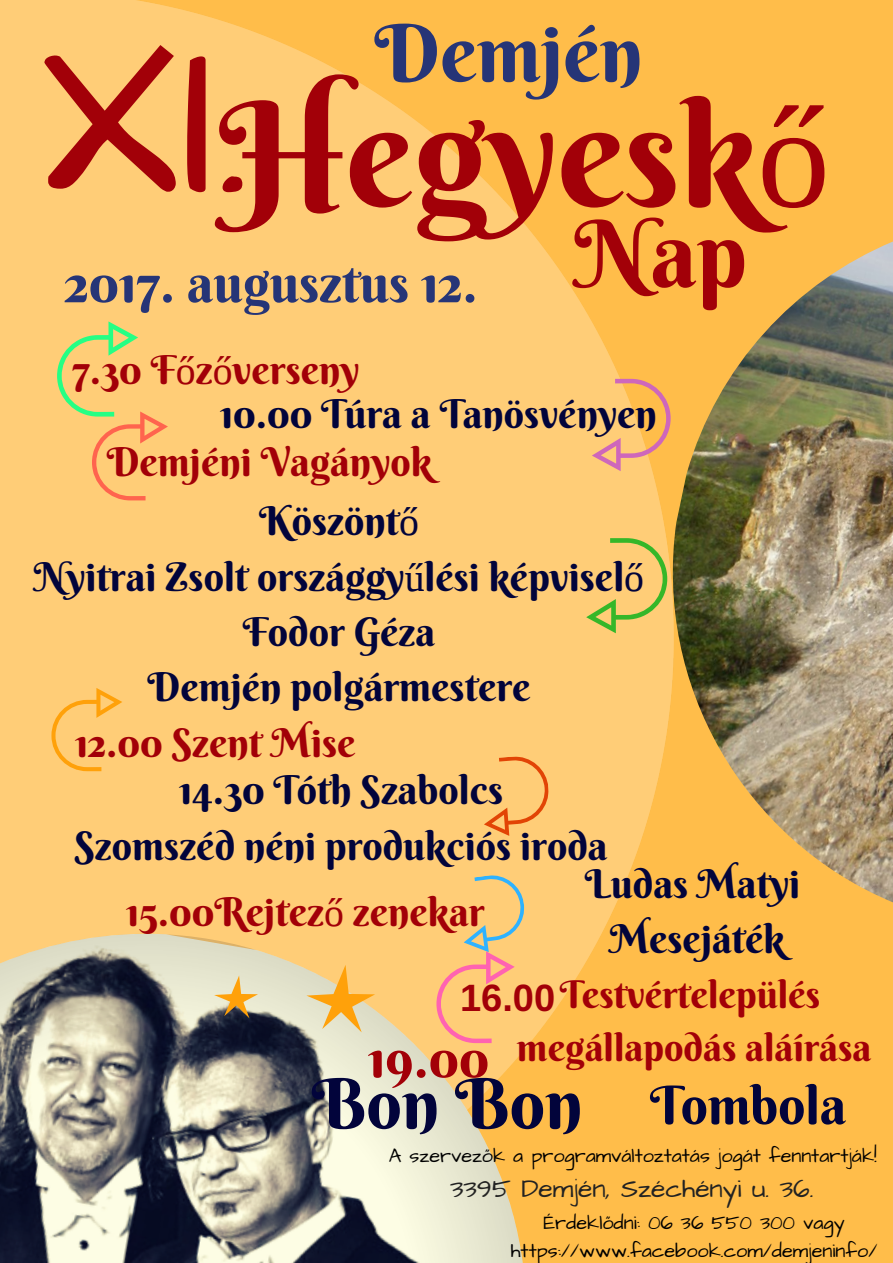
<style>
.page{position:relative;width:893px;height:1263px;background:#fff}
.page>*{position:absolute;margin:0;border:0;box-sizing:border-box;transform-origin:0 0}
.t1{font:238.42px "Architects Daughter";color:#a20008}
.t2{font:145.73px "Berkshire Swash";color:#a20008}
.t3{font:79.5px "Berkshire Swash";color:#263577}
.t4{font:69.53px "Berkshire Swash";color:#02043b}
.t5{font:52.95px "Berkshire Swash";color:#263577}
.t6{font:52.95px "Berkshire Swash";color:#02043b}
.t7{font:52.95px "Berkshire Swash";color:#a20008}
.t8{font:39.75px/55.1px "Berkshire Swash";color:#02043b;text-align:center}
.t9{font:39.75px/59.7px "Berkshire Swash";color:#a20008}
.t10{font:38.1px/52.9px "Berkshire Swash";color:#a20008}
.t11{font:26.47px "Architects Daughter";color:#222}
.t12{font:19.88px/27.6px "Architects Daughter";color:#000;text-align:center}
.s1{font-family:"Liberation Serif"}
.s2{color:#a20008}
.s3{font-family:"Liberation Serif";color:#a20008}
.s4{color:#02043b}
.s5{font-family:"Liberation Serif";color:#02043b}
.s6{font-family:"Arimo";font-weight:700}
</style>
<div class="page">
<img style="left:0;top:0;width:893px;height:1263px">
<img style="left:654px;top:241px;width:239px;height:661px">
<svg style="left:0;top:926px;width:523px;height:337px;background:#afa791"></svg>
<svg style="left:306px;top:965px;width:69px;height:67px;background:#f1cb83"></svg>
<svg style="left:214px;top:975px;width:44px;height:43px;background:#ceb888"></svg>
<svg style="left:592px;top:379px;width:79px;height:92px;background:#f8b970"></svg>
<svg style="left:586px;top:538px;width:81px;height:95px;background:#e3c96c"></svg>
<svg style="left:51px;top:688px;width:71px;height:83px;background:#ffc668"></svg>
<svg style="left:483px;top:754px;width:68px;height:84px;background:#fbbb68"></svg>
<svg style="left:57px;top:321px;width:111px;height:179px;background:#f3ca75"></svg>
<svg style="left:436px;top:871px;width:92px;height:172px;background:#f6c580"></svg>
<h3 class="t3" style="left:374px;top:4px;width:270px">Demjén</h3>
<h1 class="t1" style="left:38px;top:-43px;width:214px">XI.</h1>
<h3 class="t5" style="left:65px;top:250px;width:684px">2017. augusztus 12. <sup>Nap</sup></h3>
<h2 class="t2" style="left:219px;top:64px;width:612px">Hegyesk<span class="s1">ő</span></h2>
<p class="t8" style="left:220px;top:349px;width:438px;line-height:43.3px;text-align:left;text-indent:-148px"><span class="s2">7.30 F</span><span class="s3">ő</span><span class="s2">z</span><span class="s3">ő</span><span class="s2">verseny<br></span>10.00 Túra a Tanösvényen</p>
<p class="t9" style="left:259px;top:432px;width:174px;text-indent:-152px">Demjéni Vagányok<br><span class="s4">Köszönt</span><span class="s5">ő</span></p>
<p class="t8" style="left:34px;top:549px;width:611px">Nyitrai Zsolt országgy<span class="s1">ű</span>lési képvisel<span class="s1">ő<br></span>Fodor Géza<br>Demjén polgármestere</p>
<p class="t9" style="left:75px;top:712px;width:282px">12.00 Szent Mise</p>
<p class="t8" style="left:75px;top:763px;width:534px">14.30 Tóth Szabolcs<br>Szomszéd néni produkciós iroda</p>
<p class="t9" style="left:126px;top:882px;width:360px">15.00Rejtez<span class="s1">ő</span> zenekar</p>
<p class="t8" style="left:585px;top:856px;width:217px">Ludas Matyi<br>Mesejáték</p>
<p class="t10" style="left:517px;top:968px;width:356px;text-indent:-57px"><span class="s6">16.00</span>Testvértelepülés megállapodás aláírása</p>
<h3 class="t7" style="left:368px;top:1025px;width:123px">19.00</h3>
<h3 class="t4" style="left:312px;top:1060px;width:272px">Bon Bon</h3>
<h3 class="t6" style="left:650px;top:1072px;width:198px">Tombola</h3>
<p class="t12" style="left:389px;top:1143px;width:489px">A szervezők a programváltoztatás jogát fenntartják!</p>
<p class="t11" style="left:450px;top:1171px;width:365px">3395 Demjén, Széchényi u. 36.</p>
<p class="t12" style="left:511px;top:1210px;width:368px">Érdeklődni: 06 36 550 300 vagy https://www.facebook.com/demjeninfo/</p>
</div>
